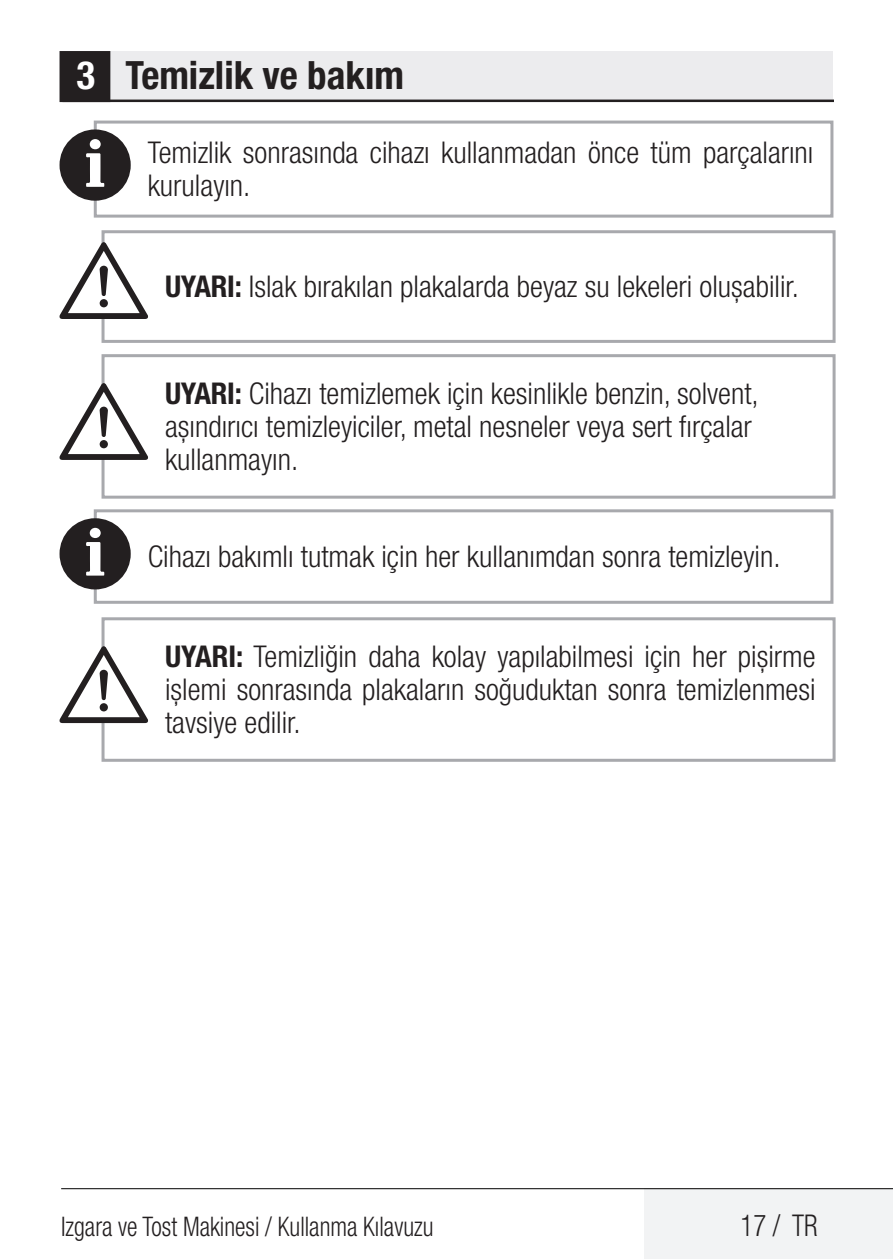
<style>
.page{position:relative;width:893px;height:1259px;background:#fff}
.page>*{position:absolute;margin:0;border:0;box-sizing:border-box;transform-origin:0 0}
.Unite_Baslik_Icerik{font:700 condensed 39px "Helvetica Neue LT Pro";color:#231f20}
.Duz_Metin{font:300 condensed 30px/33px "Helvetica Neue LT Pro";color:#231f20}
.Duz_Metin-2{font:300 condensed 30px "Helvetica Neue LT Pro";color:#231f20;scale:.9 1}
.t1{font:300 condensed 27px "Helvetica Neue LT Pro";color:#231f20;scale:.9 1}
.s1{color:#fff}
.s2{font-weight:700}
</style>
<div class="page">
<div style="left:644px;top:1188px;width:249px;height:71px;background:#f2f3f4"></div>
<hr style="left:61px;top:1188px;width:832px;height:1px;background:#000">
<div style="left:62px;top:51px;width:771px;height:50px;background:#ececee"></div>
<hr style="left:62px;top:100px;width:771px;height:2px;background:#231f20">
<div style="left:61px;top:53px;width:48px;height:48px;background:#231f20"></div>
<div style="left:60px;top:51px;width:50px;height:51px;border:3px solid #231f20"></div>
<svg style="left:93px;top:120px;width:741px;height:98px"></svg>
<div style="left:60px;top:129px;width:71px;height:72px;background:#231f20;border-radius:50%"></div>
<svg style="left:86px;top:139px;width:18px;height:48px"></svg>
<svg style="left:101px;top:230px;width:735px;height:113px"></svg>
<svg style="left:60px;top:242px;width:88px;height:77px"></svg>
<svg style="left:101px;top:354px;width:735px;height:145px"></svg>
<svg style="left:60px;top:383px;width:88px;height:77px"></svg>
<svg style="left:92px;top:509px;width:742px;height:95px"></svg>
<div style="left:60px;top:518px;width:71px;height:71px;background:#231f20;border-radius:50%"></div>
<svg style="left:86px;top:528px;width:18px;height:47px"></svg>
<svg style="left:100px;top:617px;width:736px;height:145px"></svg>
<svg style="left:60px;top:646px;width:88px;height:77px"></svg>
<p class="Unite_Baslik_Icerik" style="left:77px;top:51px;width:329px"><span class="s1">3</span> Temizlik ve bakım</p>
<p class="Duz_Metin" style="left:148px;top:136px;width:667px">Temizlik sonrasında cihazı kullanmadan önce tüm parçalarını kurulayın.</p>
<p class="Duz_Metin" style="left:165px;top:270px;width:635px"><span class="s2">UYARI:</span> Islak bırakılan plakalarda beyaz su lekeleri oluşabilir.</p>
<p class="Duz_Metin" style="left:165px;top:377px;width:595px"><span class="s2">UYARI:</span> Cihazı temizlemek için kesinlikle benzin, solvent, aşındırıcı temizleyiciler, metal nesneler veya sert fırçalar kullanmayın.</p>
<p class="Duz_Metin" style="left:148px;top:540px;width:634px">Cihazı bakımlı tutmak için her kullanımdan sonra temizleyin.</p>
<p class="Duz_Metin" style="left:165px;top:640px;width:652px;text-align:justify"><span class="s2">UYARI:</span> Temizliğin daha kolay yapılabilmesi için her pişirme işlemi sonrasında plakaların soğuduktan sonra temizlenmesi tavsiye edilir.</p>
<p class="t1" style="left:61px;top:1210px;width:415px">Izgara ve Tost Makinesi / Kullanma Kılavuzu</p>
<p class="Duz_Metin-2" style="left:740px;top:1208px;width:87px">17 / TR</p>
</div>
